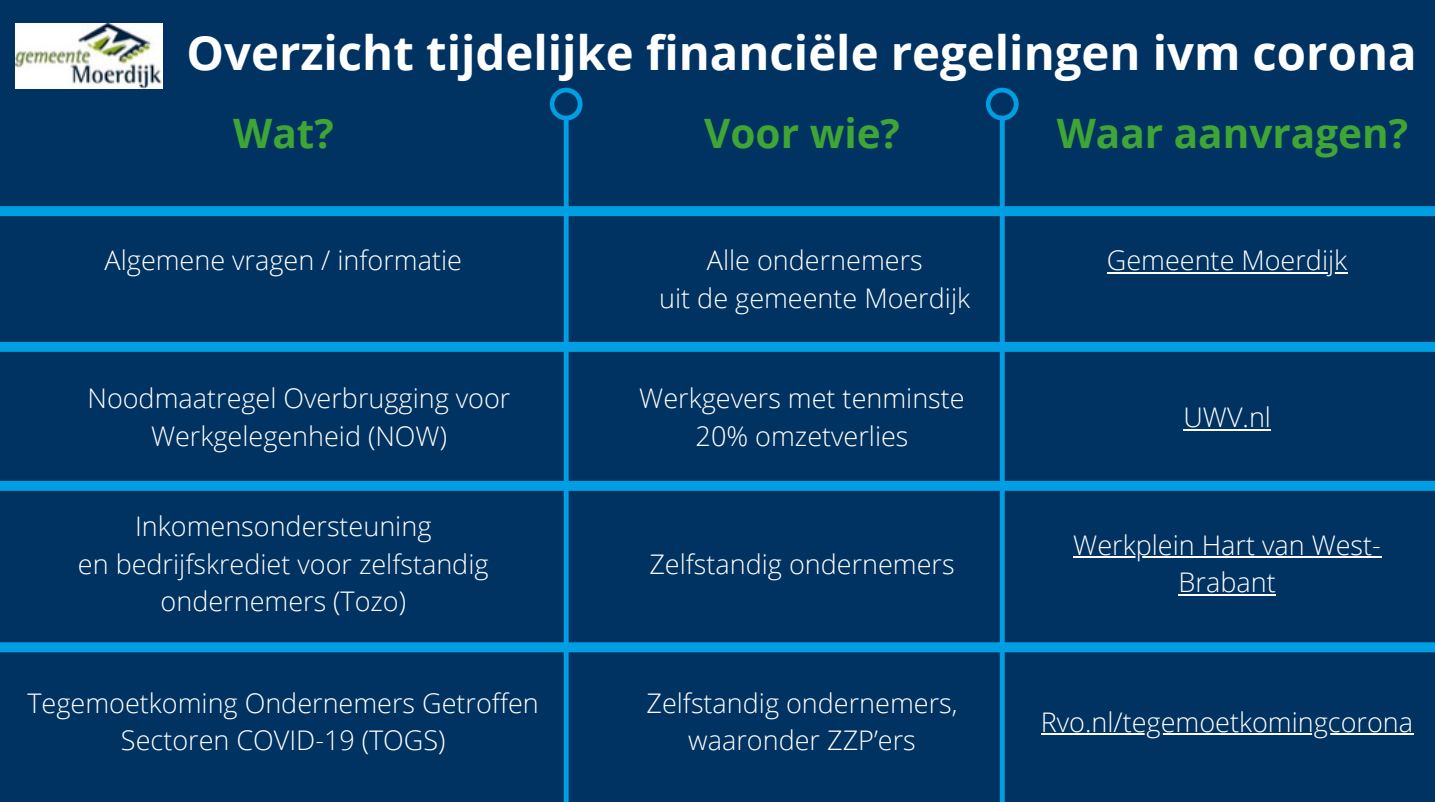
<style>
.page{position:relative;width:1435px;height:802px;background:#fff}
.page>*{position:absolute;margin:0;border:0;box-sizing:border-box;transform-origin:0 0}
.t1{font:700 47.25px "Open Sans";color:#fff}
.t2{font:700 40.5px "Open Sans";color:#3fa535}
.t3{font:300 27px "Open Sans";color:#fff}
</style>
<div class="page">
<div style="left:0;top:0;width:1434px;height:802px;background:#003361"></div>
<hr style="left:1073px;top:556px;width:308px;height:2px;background:#fff">
<hr style="left:1040px;top:733px;width:373px;height:2px;background:#fff">
<hr style="left:1106px;top:272px;width:241px;height:2px;background:#fff">
<hr style="left:1183px;top:428px;width:88px;height:2px;background:#fff">
<hr style="left:1178px;top:594px;width:97px;height:1px;background:#fff">
<svg style="left:0;top:206px;width:1434px;height:11px;background:#0094d6"></svg>
<svg style="left:0;top:480px;width:1434px;height:11px;background:#0094d6"></svg>
<svg style="left:0;top:642px;width:1434px;height:11px;background:#0094d6"></svg>
<svg style="left:550px;top:88px;width:32px;height:714px"></svg>
<svg style="left:0;top:313px;width:1434px;height:67px"></svg>
<svg style="left:986px;top:88px;width:32px;height:714px"></svg>
<img style="left:16px;top:24px;width:147px;height:64px">
<h1 class="t1" style="left:187px;top:19px;width:1231px">Overzicht tijdelijke financiële regelingen ivm corona</h1>
<h2 class="t2" style="left:233px;top:105px;width:102px">Wat?</h2>
<h2 class="t2" style="left:704px;top:105px;width:197px">Voor wie?</h2>
<h2 class="t2" style="left:1056px;top:105px;width:353px">Waar aanvragen?</h2>
<p class="t3" style="left:105px;top:242px;width:359px">Algemene vragen / informatie</p>
<p class="t3" style="left:707px;top:242px;width:217px">Alle ondernemers</p>
<p class="t3" style="left:1106px;top:242px;width:242px">Gemeente Moerdijk</p>
<p class="t3" style="left:659px;top:279px;width:312px">uit de gemeente Moerdijk</p>
<p class="t3" style="left:87px;top:379px;width:424px">Noodmaatregel Overbrugging voor</p>
<p class="t3" style="left:639px;top:379px;width:327px">Werkgevers met tenminste</p>
<p class="t3" style="left:151px;top:416px;width:297px">Werkgelegenheid (NOW)</p>
<p class="t3" style="left:695px;top:416px;width:214px">20% omzetverlies</p>
<p class="t3" style="left:135px;top:507px;width:298px">Inkomensondersteuning</p>
<p class="t3" style="left:78px;top:544px;width:412px">en bedrijfskrediet voor zelfstandig</p>
<p class="t3" style="left:649px;top:544px;width:307px">Zelfstandig ondernemers</p>
<p class="t3" style="left:161px;top:582px;width:247px">ondernemers (Tozo)</p>
<p class="t3" style="left:27px;top:684px;width:513px">Tegemoetkoming Ondernemers Getroffen</p>
<p class="t3" style="left:646px;top:684px;width:312px">Zelfstandig ondernemers,</p>
<p class="t3" style="left:121px;top:721px;width:326px">Sectoren COVID-19 (TOGS)</p>
<p class="t3" style="left:688px;top:721px;width:229px">waaronder ZZP’ers</p>
<p class="t3" style="left:1183px;top:398px;width:89px">UWV.nl</p>
<p class="t3" style="left:1073px;top:526px;width:309px">Werkplein Hart van West-</p>
<p class="t3" style="left:1178px;top:563px;width:99px">Brabant</p>
<p class="t3" style="left:1040px;top:702px;width:374px">Rvo.nl/tegemoetkomingcorona</p>
</div>
